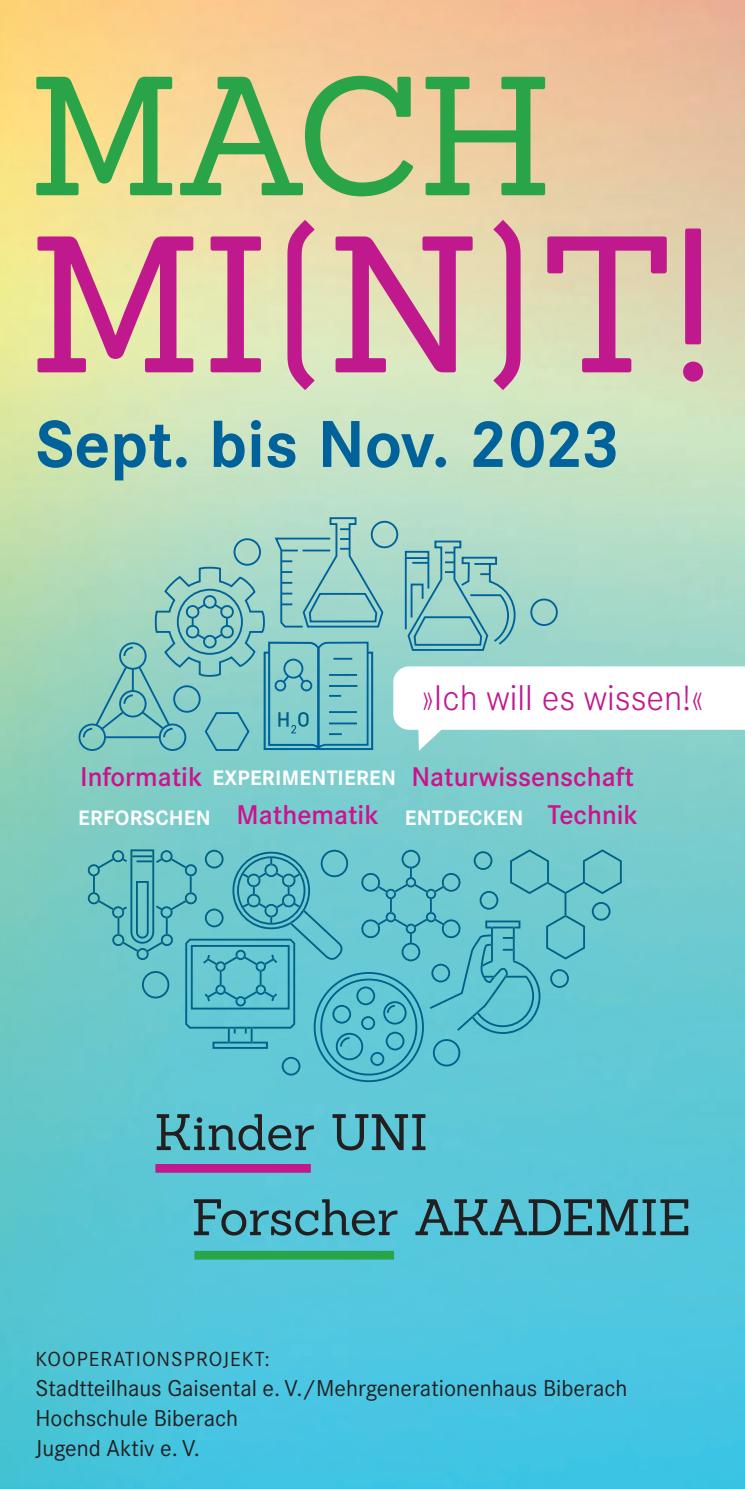
<style>
.page{position:relative;width:745px;height:1489px;background:#fff}
.page>*{position:absolute;margin:0;border:0;box-sizing:border-box;transform-origin:0 0}
.t1{font:189.25px "Sanchez";color:#c0198d}
.t2{font:165px "Sanchez";letter-spacing:-.035em;color:#29a449}
.t3{font:700 65px "Corporate SBQ";color:#00629b}
.t4{font:50px "Sanchez";letter-spacing:-.01em;color:#231f20}
.t5{font:300 35px "Corporate SBQ";color:#c0198d}
.t6{font:500 26.5px "Corporate SBQ";color:#ce118c}
.t7{font:22.5px/30px "Corporate SBQ";color:#231f20}
.t8{font:700 20.5px "Corporate SBQ";letter-spacing:.015em;color:#fff}
.t9{font:20px "Corporate SBQ";letter-spacing:.05em;color:#231f20}
.s1{font-family:"DIN"}
.s2{font-weight:500;font-size:26.5px;color:#ce118c}
</style>
<div class="page">
<img style="left:0;top:0;width:744px;height:1488px">
<div style="left:194px;top:1368px;width:200px;height:9px;background:#4cc7e3"></div>
<div style="left:155px;top:1241px;width:155px;height:8px;background:#56c7db"></div>
<img style="left:142px;top:971px;width:27px;height:27px">
<img style="left:320px;top:849px;width:28px;height:28px">
<img style="left:432px;top:1039px;width:28px;height:27px">
<img style="left:550px;top:969px;width:18px;height:18px">
<img style="left:281px;top:1056px;width:19px;height:19px">
<img style="left:205px;top:908px;width:18px;height:19px">
<img style="left:205px;top:849px;width:18px;height:19px">
<img style="left:591px;top:901px;width:19px;height:19px">
<img style="left:479px;top:890px;width:19px;height:19px">
<img style="left:473px;top:851px;width:19px;height:19px">
<img style="left:582px;top:849px;width:39px;height:45px">
<img style="left:510px;top:849px;width:38px;height:45px">
<img style="left:546px;top:881px;width:38px;height:12px">
<img style="left:546px;top:915px;width:38px;height:44px">
<img style="left:564px;top:892px;width:2px;height:23px">
<img style="left:401px;top:849px;width:19px;height:19px">
<img style="left:401px;top:942px;width:19px;height:19px">
<img style="left:360px;top:873px;width:21px;height:18px">
<img style="left:444px;top:919px;width:17px;height:15px">
<img style="left:444px;top:873px;width:17px;height:18px">
<img style="left:360px;top:919px;width:21px;height:19px">
<img style="left:393px;top:883px;width:12px;height:9px">
<img style="left:393px;top:918px;width:12px;height:9px">
<svg style="left:377px;top:885px;width:19px;height:40px"></svg>
<svg style="left:405px;top:867px;width:39px;height:77px;background:#5ebcc7"></svg>
<img style="left:185px;top:938px;width:110px;height:90px">
<img style="left:191px;top:944px;width:98px;height:65px">
<img style="left:212px;top:1041px;width:56px;height:7px">
<svg style="left:228px;top:1027px;width:7px;height:15px"></svg>
<svg style="left:245px;top:1027px;width:7px;height:15px"></svg>
<img style="left:232px;top:851px;width:78px;height:78px">
<img style="left:237px;top:856px;width:68px;height:68px">
<img style="left:290px;top:909px;width:52px;height:50px">
<img style="left:313px;top:971px;width:110px;height:111px">
<img style="left:320px;top:978px;width:97px;height:97px">
<img style="left:335px;top:1032px;width:28px;height:28px">
<svg style="left:340px;top:1037px;width:9px;height:9px"></svg>
<img style="left:383px;top:1001px;width:23px;height:23px">
<svg style="left:386px;top:1004px;width:8px;height:8px"></svg>
<img style="left:332px;top:1004px;width:19px;height:19px">
<img style="left:385px;top:1031px;width:19px;height:19px">
<img style="left:356px;top:986px;width:19px;height:19px">
<img style="left:370px;top:1051px;width:14px;height:14px">
<img style="left:361px;top:1016px;width:14px;height:14px">
<img style="left:98px;top:858px;width:15px;height:10px">
<img style="left:171px;top:858px;width:15px;height:10px">
<svg style="left:190px;top:876px;width:1px;height:16px"></svg>
<svg style="left:112px;top:850px;width:15px;height:12px"></svg>
<svg style="left:87px;top:864px;width:13px;height:40px"></svg>
<img style="left:97px;top:899px;width:17px;height:11px">
<img style="left:184px;top:892px;width:14px;height:12px">
<img style="left:184px;top:864px;width:14px;height:12px">
<img style="left:170px;top:900px;width:16px;height:10px">
<svg style="left:136px;top:948px;width:12px;height:12px"></svg>
<img style="left:160px;top:934px;width:14px;height:12px">
<svg style="left:111px;top:906px;width:16px;height:40px"></svg>
<svg style="left:156px;top:905px;width:16px;height:29px"></svg>
<img style="left:146px;top:941px;width:16px;height:11px">
<img style="left:122px;top:941px;width:16px;height:10px">
<img style="left:130px;top:849px;width:24px;height:94px">
<img style="left:136px;top:881px;width:13px;height:57px">
<svg style="left:136px;top:850px;width:36px;height:13px"></svg>
<img style="left:485px;top:920px;width:35px;height:8px">
<img style="left:512px;top:927px;width:2px;height:33px">
<img style="left:490px;top:927px;width:2px;height:16px">
<svg style="left:502px;top:936px;width:11px;height:2px"></svg>
<svg style="left:507px;top:948px;width:6px;height:2px"></svg>
<img style="left:429px;top:934px;width:62px;height:74px">
<img style="left:457px;top:943px;width:50px;height:87px">
<img style="left:471px;top:960px;width:69px;height:73px">
<img style="left:476px;top:975px;width:57px;height:52px">
<svg style="left:483px;top:975px;width:11px;height:2px"></svg>
<div style="left:370px;top:521px;width:28px;height:27px;border:2px solid #00629b;border-radius:50%"></div>
<svg style="left:393px;top:539px;width:351px;height:226px"></svg>
<div style="left:78px;top:723px;width:28px;height:28px;border:2px solid #00629b;border-radius:50%"></div>
<svg style="left:82px;top:516px;width:302px;height:261px;background:#8ccac2"></svg>
<img style="left:278px;top:712px;width:30px;height:21px">
<div style="left:194px;top:1250px;width:200px;height:9px;background:#29a449"></div>
<div style="left:155px;top:1163px;width:155px;height:9px;background:#c0198d"></div>
<h2 class="t2" style="left:28px;top:29px;width:526px">MACH</h2>
<h1 class="t1" style="left:28px;top:182px;width:683px">MI<span class="s1">(</span>N<span class="s1">)</span>T!</h1>
<h3 class="t3" style="left:35px;top:404px;width:586px">Sept. bis Nov. 2023</h3>
<h2 class="t2" style="left:28px;top:71px;width:526px">MACH</h2>
<h1 class="t1" style="left:28px;top:224px;width:683px">MI<span class="s1">(</span>N<span class="s1">)</span>T!</h1>
<h3 class="t5" style="left:421px;top:677px;width:284px">»Ich will es wissen!«</h3>
<p class="t6" style="left:80px;top:761px;width:124px">Informatik</p>
<p class="t8" style="left:78px;top:805px;width:134px">ERFORSCHEN</p>
<p class="t8" style="left:212px;top:765px;width:185px">EXPERIMENTIEREN</p>
<p class="t6" style="left:236px;top:799px;width:144px">Mathematik</p>
<p class="t6" style="left:411px;top:761px;width:224px">Naturwissenschaft</p>
<p class="t8" style="left:404px;top:805px;width:234px">ENTDECKEN <span class="s2">Technik</span></p>
<h3 class="t4" style="left:154px;top:1099px;width:275px">Kinder UNI</h3>
<h3 class="t4" style="left:154px;top:1177px;width:275px">Kinder UNI</h3>
<h3 class="t4" style="left:191px;top:1184px;width:500px">Forscher AKADEMIE</h3>
<p class="t9" style="left:35px;top:1346px;width:236px">KOOPERATIONSPROJEKT:</p>
<p class="t7" style="left:35px;top:1372px;width:593px">Stadtteilhaus Gaisental e. V./Mehrgenerationenhaus Biberach<br>Hochschule Biberach<br>Jugend Aktiv e. V.</p>
</div>
